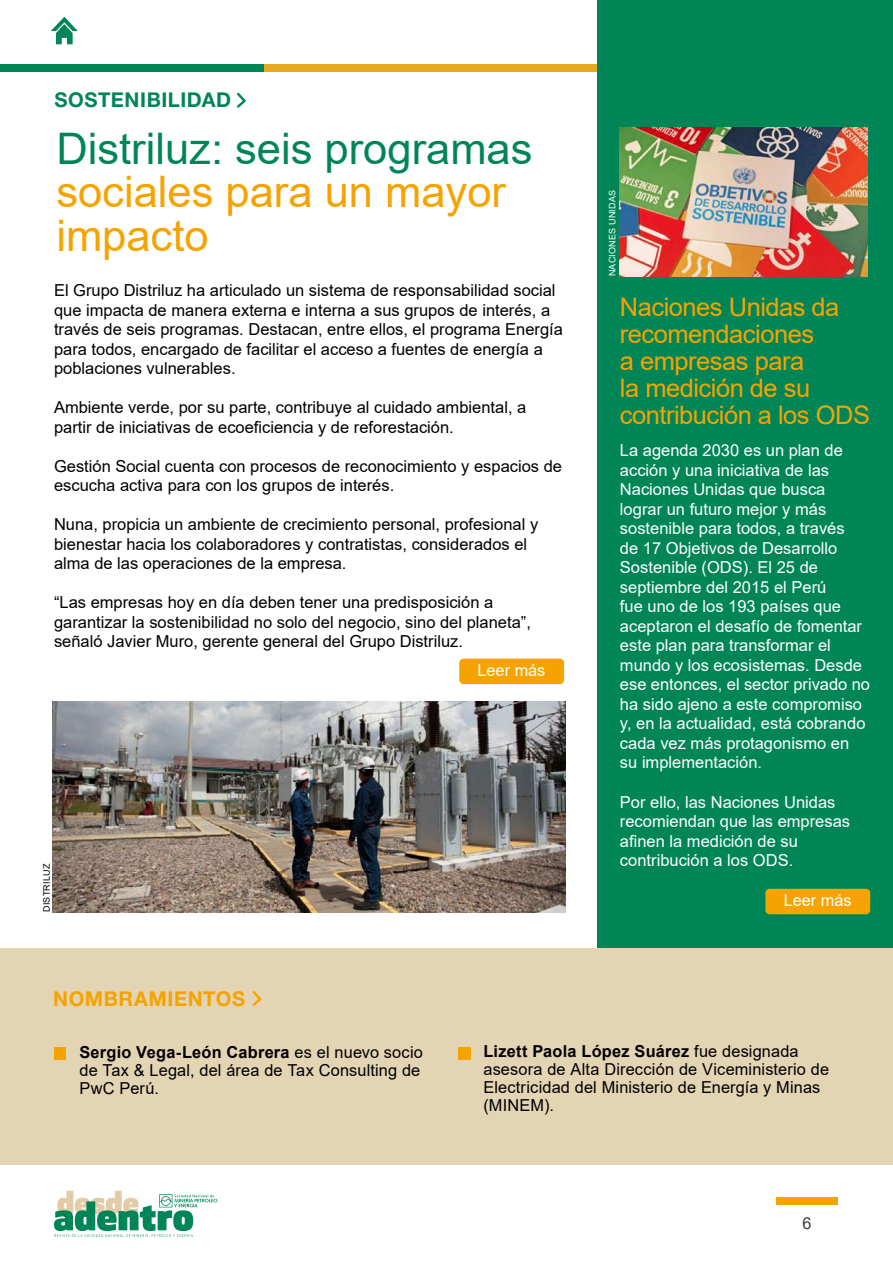
<style>
.page{position:relative;width:893px;height:1263px;background:#fff}
.page>*{position:absolute;margin:0;border:0;box-sizing:border-box;transform-origin:0 0}
.t1{font:43.5px/43.5px "Arial";color:#f6a300}
.t2{font:43.5px "Arial";color:#008656}
.t3{font:25.5px/27px "Arial";letter-spacing:-.02em;color:#f6a300}
.t4{font:700 20.4px "Helvetica Neue LT Std";letter-spacing:.03em;color:#008656}
.t5{font:700 20.4px "Helvetica Neue LT Std";letter-spacing:.03em;color:#f6a300}
.t6{font:16.5px/19.5px "Arial";color:#000}
.t7{font:16.5px/19.5px "Arial";color:#fff}
.t8{font:16.5px "Arial";color:#3c3c3b}
.t9{font:9px "Arial";letter-spacing:.025em;color:#fff}
.t10{font:9px "Arial";letter-spacing:.025em;color:#000}
.s1{font-weight:700}
</style>
<div class="page">
<svg style="left:54px;top:1191px;width:163px;height:46px"></svg>
<svg style="left:51px;top:17px;width:27px;height:28px"></svg>
<div style="left:776px;top:1197px;width:62px;height:8px;background:#f6a300"></div>
<div style="left:264px;top:64px;width:629px;height:7px;background:#e5a81f"></div>
<div style="left:597px;top:0;width:296px;height:1162px;background:#008656"></div>
<div style="left:0;top:64px;width:267px;height:7px;background:#008656"></div>
<div style="left:765px;top:889px;width:105px;height:25px;background:#f6a300;border-radius:4px"></div>
<div style="left:459px;top:659px;width:105px;height:25px;background:#f6a300;border-radius:4px"></div>
<div style="left:264px;top:64px;width:311px;height:7px;background:#e5a81f"></div>
<img style="left:620px;top:128px;width:248px;height:148px">
<img style="left:52px;top:702px;width:514px;height:210px">
<div style="left:0;top:948px;width:893px;height:216px;background:#e3d4b4"></div>
<svg style="left:252px;top:991px;width:10px;height:15px"></svg>
<div style="left:55px;top:1047px;width:11px;height:12px;background:#f6a300"></div>
<div style="left:458px;top:1047px;width:12px;height:12px;background:#f6a300"></div>
<svg style="left:237px;top:92px;width:9px;height:16px"></svg>
<p class="t4" style="left:55px;top:87px;width:178px">SOSTENIBILIDAD</p>
<h1 class="t2" style="left:56px;top:118px;width:478px">Distriluz: seis programas</h1>
<h1 class="t1" style="left:56px;top:170px;width:451px">sociales para un mayor impacto</h1>
<p class="t6" style="left:54px;top:280px;width:510px">El Grupo Distriluz ha articulado un sistema de responsabilidad social que impacta de manera externa e interna a sus grupos de interés, a través de seis programas. Destacan, entre ellos, el programa Energía para todos, encargado de facilitar el acceso a fuentes de energía a poblaciones vulnerables.</p>
<p class="t6" style="left:54px;top:397px;width:474px">Ambiente verde, por su parte, contribuye al cuidado ambiental, a partir de iniciativas de ecoeficiencia y de reforestación.</p>
<p class="t6" style="left:54px;top:456px;width:510px">Gestión Social cuenta con procesos de reconocimiento y espacios de escucha activa para con los grupos de interés.</p>
<p class="t6" style="left:54px;top:514px;width:486px">Nuna, propicia un ambiente de crecimiento personal, profesional y bienestar hacia los colaboradores y contratistas, considerados el alma de las operaciones de la empresa.</p>
<p class="t6" style="left:54px;top:592px;width:478px">“Las empresas hoy en día deben tener una predisposición a garantizar la sostenibilidad no solo del negocio, sino del planeta”, señaló Javier Muro, gerente general del Grupo Distriluz.</p>
<p class="t10" style="left:41px;top:912px;width:50px;rotate:-90deg">DISTRILUZ</p>
<p class="t7" style="left:478px;top:660px;width:69px">Leer más</p>
<p class="t9" style="left:606px;top:276px;width:88px;rotate:-90deg">NACIONES UNIDAS</p>
<h2 class="t3" style="left:620px;top:294px;width:252px">Naciones Unidas da recomendaciones<br>a empresas para<br>la medición de su contribución a los ODS</h2>
<p class="t7" style="left:620px;top:441px;width:252px">La agenda 2030 es un plan de acción y una iniciativa de las<br>Naciones Unidas que busca lograr un futuro mejor y más sostenible para todos, a través<br>de 17 Objetivos de Desarrollo<br>Sostenible (ODS). El 25 de septiembre del 2015 el Perú<br>fue uno de los 193 países que aceptaron el desafío de fomentar este plan para transformar el mundo y los ecosistemas. Desde ese entonces, el sector privado no ha sido ajeno a este compromiso y, en la actualidad, está cobrando cada vez más protagonismo en su implementación.</p>
<p class="t7" style="left:620px;top:792px;width:232px">Por ello, las Naciones Unidas recomiendan que las empresas afinen la medición de su contribución a los ODS.</p>
<p class="t7" style="left:784px;top:890px;width:69px">Leer más</p>
<p class="t5" style="left:53px;top:986px;width:193px">NOMBRAMIENTOS</p>
<p class="t6" style="left:79px;top:1043px;width:345px;line-height:18px"><span class="s1">Sergio Vega-León Cabrera</span> es el nuevo socio de Tax &amp; Legal, del área de Tax Consulting de<br>PwC Perú.</p>
<p class="t6" style="left:483px;top:1042px;width:347px;line-height:18px"><span class="s1">Lizett Paola López Suárez</span> fue designada asesora de Alta Dirección de Viceministerio de Electricidad del Ministerio de Energía y Minas (MINEM).</p>
<p class="t8" style="left:802px;top:1212px;width:11px">6</p>
</div>
